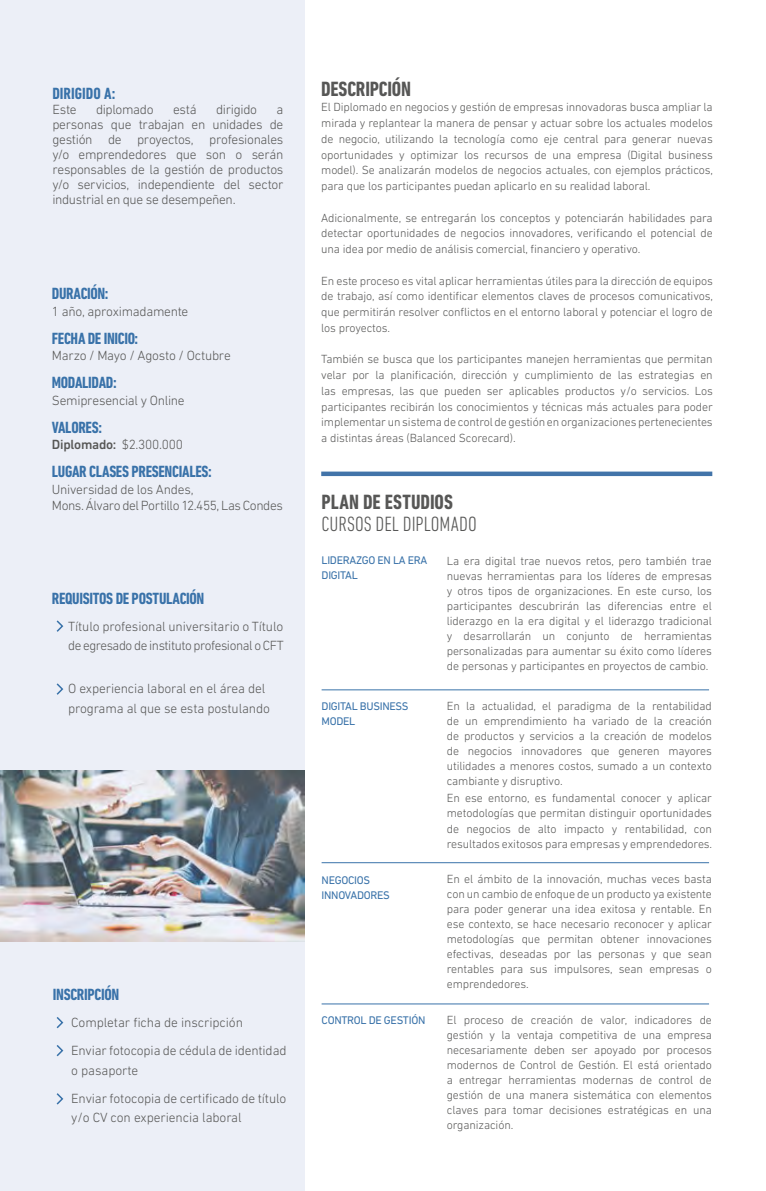
<style>
.page{position:relative;width:766px;height:1191px;background:#fff}
.page>*{position:absolute;margin:0;border:0;box-sizing:border-box;transform-origin:0 0}
.t1{font:700 condensed 21px "DIN Next LT Pro";letter-spacing:-.005em;color:#575756}
.t2{font:300 condensed 21px "DIN Next LT Pro";letter-spacing:.005em;color:#575756}
.t3{font:700 condensed 16.5px "DIN Next LT Pro";letter-spacing:-.02em;color:#3972a9}
.t4{font:700 condensed 16.5px "DIN Next LT Pro";color:#3972a9}
.t5{font:300 13.5px/15px "DIN Next LT Pro";letter-spacing:-.01em;color:#575756}
.t6{font:300 13.5px/16.5px "DIN Next LT Pro";letter-spacing:-.03em;color:#575756}
.t7{font:500 13.5px "DIN Next LT Pro";letter-spacing:-.015em;color:#575756}
.t8{font:300 12px/15px "DIN Next LT Pro";letter-spacing:-.01em;color:#575756;text-align:justify}
.t9{font:11.25px/15px "DIN Next LT Pro";letter-spacing:-.025em;color:#3972a9}
.s1{font-weight:300}
</style>
<div class="page">
<div style="left:0;top:0;width:304px;height:1191px;background:#eceff7"></div>
<div style="left:321px;top:471px;width:391px;height:5px;background:#4274a9"></div>
<svg style="left:56px;top:1045px;width:8px;height:12px"></svg>
<svg style="left:56px;top:1017px;width:8px;height:12px"></svg>
<svg style="left:56px;top:1093px;width:8px;height:12px"></svg>
<svg style="left:56px;top:620px;width:8px;height:12px"></svg>
<svg style="left:56px;top:683px;width:8px;height:12px"></svg>
<hr style="left:321px;top:689px;width:387px;height:1px;background:#3972a9">
<hr style="left:321px;top:1003px;width:387px;height:1px;background:#3972a9">
<img style="left:0;top:771px;width:304px;height:171px">
<hr style="left:321px;top:862px;width:387px;height:1px;background:#3972a9">
<h2 class="t4" style="left:52px;top:84px;width:65px">DIRIGIDO A:</h2>
<p class="t5" style="left:52px;top:101px;width:26px">Este</p>
<p class="t5" style="left:96px;top:101px;width:59px">diplomado</p>
<p class="t5" style="left:173px;top:101px;width:25px">está</p>
<p class="t5" style="left:216px;top:101px;width:42px">dirigido</p>
<p class="t5" style="left:52px;top:101px;width:232px;text-align:justify;text-indent:224px">a personas que trabajan en unidades de gestión de proyectos, profesionales y/o emprendedores que son o serán responsables de la gestión de productos y/o servicios, independiente del sector industrial en que se desempeñen.</p>
<h2 class="t3" style="left:52px;top:284px;width:58px">DURACIÓN:</h2>
<p class="t5" style="left:52px;top:303px;width:138px">1 año, aproximadamente</p>
<h2 class="t3" style="left:52px;top:329px;width:88px">FECHA DE INICIO:</h2>
<p class="t5" style="left:52px;top:348px;width:180px">Marzo / Mayo / Agosto / Octubre</p>
<h2 class="t3" style="left:52px;top:373px;width:66px">MODALIDAD:</h2>
<p class="t5" style="left:52px;top:392px;width:134px">Semipresencial y Online</p>
<h2 class="t3" style="left:52px;top:418px;width:52px">VALORES:</h2>
<p class="t7" style="left:52px;top:437px;width:132px">Diplomado: <span class="s1">$2.300.000</span></p>
<h2 class="t3" style="left:52px;top:462px;width:161px">LUGAR CLASES PRESENCIALES:</h2>
<p class="t6" style="left:52px;top:481px;width:232px">Universidad de los Andes,<br>Mons. Álvaro del Portillo 12.455, Las Condes</p>
<h2 class="t3" style="left:52px;top:589px;width:154px">REQUISITOS DE POSTULACIÓN</h2>
<p class="t5" style="left:68px;top:616px;width:217px;line-height:19.5px">Título profesional universitario o Título de egresado de instituto profesional o CFT</p>
<p class="t5" style="left:68px;top:679px;width:203px;line-height:19.5px">O experiencia laboral en el área del programa al que se esta postulando</p>
<h2 class="t3" style="left:53px;top:985px;width:68px">INSCRIPCIÓN</h2>
<p class="t5" style="left:71px;top:1008px;width:217px;line-height:28px">Completar ficha de inscripción<br>Enviar fotocopia de cédula de identidad</p>
<p class="t5" style="left:71px;top:1055px;width:217px;line-height:28px">o pasaporte<br>Enviar fotocopia de certificado de título</p>
<p class="t5" style="left:71px;top:1109px;width:172px">y/o CV con experiencia laboral</p>
<h1 class="t1" style="left:321px;top:76px;width:91px">DESCRIPCIÓN</h1>
<p class="t8" style="left:321px;top:99px;width:393px;line-height:15.8px">El Diplomado en negocios y gestión de empresas innovadoras busca ampliar la mirada y replantear la manera de pensar y actuar sobre los actuales modelos de negocio, utilizando la tecnología como eje central para generar nuevas oportunidades y optimizar los recursos de una empresa (Digital business model). Se analizarán modelos de negocios actuales, con ejemplos prácticos, para que los participantes puedan aplicarlo en su realidad laboral.</p>
<p class="t8" style="left:321px;top:209px;width:393px;line-height:15.8px">Adicionalmente, se entregarán los conceptos y potenciarán habilidades para detectar oportunidades de negocios innovadores, verificando el potencial de una idea por medio de análisis comercial, financiero y operativo.</p>
<p class="t8" style="left:321px;top:272px;width:393px;line-height:15.8px">En este proceso es vital aplicar herramientas útiles para la dirección de equipos de trabajo, así como identificar elementos claves de procesos comunicativos, que permitirán resolver conflictos en el entorno laboral y potenciar el logro de los proyectos.</p>
<p class="t8" style="left:321px;top:351px;width:393px;line-height:15.8px">También se busca que los participantes manejen herramientas que permitan velar por la planificación, dirección y cumplimiento de las estrategias en las empresas, las que pueden ser aplicables productos y/o servicios. Los participantes recibirán los conocimientos y técnicas más actuales para poder implementar un sistema de control de gestión en organizaciones pertenecientes a distintas áreas (Balanced Scorecard).</p>
<h1 class="t1" style="left:321px;top:490px;width:133px">PLAN DE ESTUDIOS</h1>
<h1 class="t2" style="left:321px;top:512px;width:156px">CURSOS DEL DIPLOMADO</h1>
<p class="t9" style="left:321px;top:553px;width:107px">LIDERAZGO EN LA ERA<br>DIGITAL</p>
<p class="t8" style="left:446px;top:553px;width:266px">La era digital trae nuevos retos, pero también trae nuevas herramientas para los líderes de empresas y otros tipos de organizaciones. En este curso, los participantes descubrirán las diferencias entre el liderazgo en la era digital y el liderazgo tradicional y desarrollarán un conjunto de herramientas personalizadas para aumentar su éxito como líderes de personas y participantes en proyectos de cambio.</p>
<p class="t9" style="left:321px;top:698px;width:88px">DIGITAL BUSINESS<br>MODEL</p>
<p class="t8" style="left:446px;top:698px;width:266px">En la actualidad, el paradigma de la rentabilidad de un emprendimiento ha variado de la creación de productos y servicios a la creación de modelos de negocios innovadores que generen mayores utilidades a menores costos, sumado a un contexto cambiante y disruptivo.</p>
<p class="t8" style="left:446px;top:790px;width:267px">En ese entorno, es fundamental conocer y aplicar metodologías que permitan distinguir oportunidades de negocios de alto impacto y rentabilidad, con resultados exitosos para empresas y emprendedores.</p>
<p class="t9" style="left:321px;top:873px;width:70px">NEGOCIOS<br>INNOVADORES</p>
<p class="t8" style="left:446px;top:871px;width:266px">En el ámbito de la innovación, muchas veces basta con un cambio de enfoque de un producto ya existente para poder generar una idea exitosa y rentable. En ese contexto, se hace necesario reconocer y aplicar metodologías que permitan obtener innovaciones efectivas, deseadas por las personas y que sean rentables para sus impulsores, sean empresas o emprendedores.</p>
<p class="t9" style="left:321px;top:1012px;width:105px">CONTROL DE GESTIÓN</p>
<p class="t8" style="left:446px;top:1012px;width:266px">El proceso de creación de valor, indicadores de gestión y la ventaja competitiva de una empresa necesariamente deben ser apoyado por procesos modernos de Control de Gestión. El está orientado a entregar herramientas modernas de control de gestión de una manera sistemática con elementos claves para tomar decisiones estratégicas en una organización.</p>
</div>
